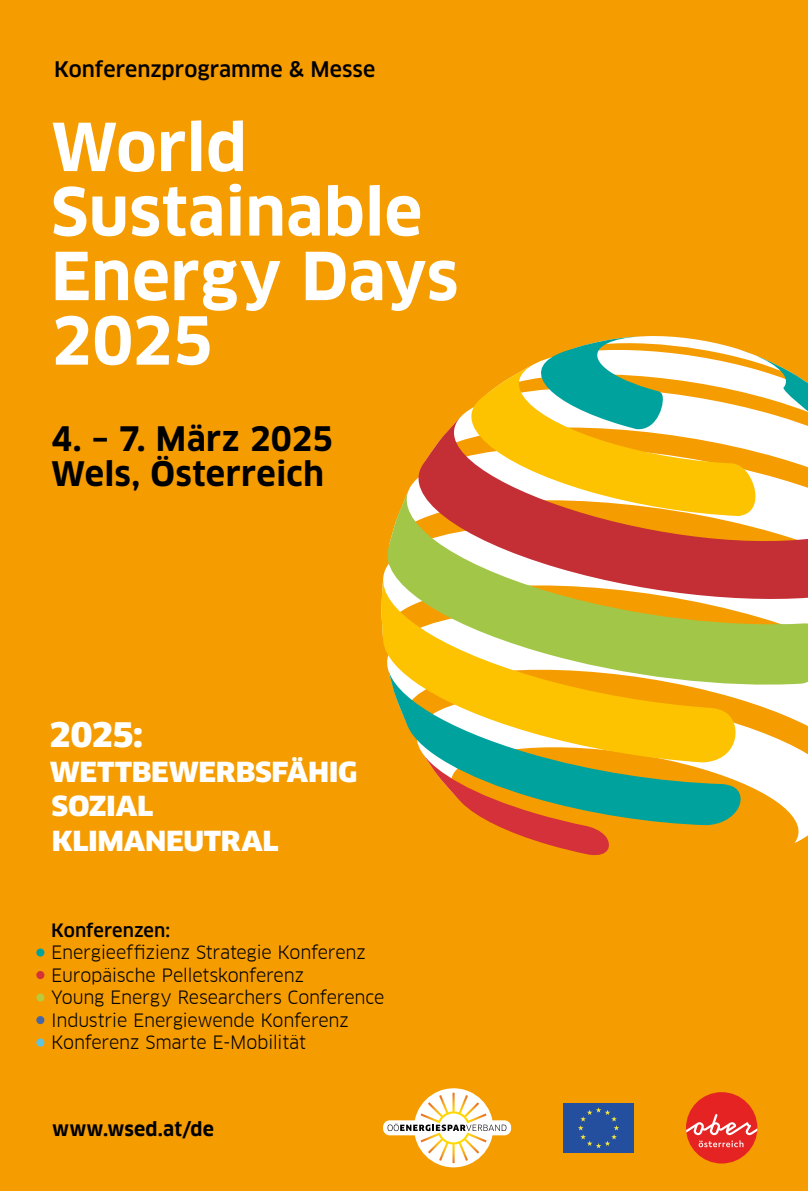
<style>
.page{position:relative;width:808px;height:1191px;background:#f59c00}
.page>*{position:absolute;margin:0;border:0;box-sizing:border-box;transform-origin:0 0}
.t1{font:700 64.5px/64.5px "Clan Offc Pro";color:#fff}
.t2{font:700 33px/34.5px "Clan Pro";letter-spacing:.01em;color:#000}
.t3{font:900 33px "Clan Offc Pro";color:#fff;scale:1.06 1}
.t4{font:900 27px/34.5px "Clan Offc Pro";letter-spacing:-.01em;color:#fff;scale:1.06 1}
.t5{font:500 21px "Clan Pro";color:#000}
.t6{font:700 19.05px "Clan Offc Pro";letter-spacing:.01em;color:#000}
.t7{font:18px/22.5px "Clan Offc Pro";letter-spacing:-.015em;color:#000}
.t8{font:500 18px "Clan Offc Pro";color:#000}
</style>
<div class="page">
<div style="left:414px;top:1088px;width:79px;height:79px;background:#fff;border-radius:50%"></div>
<svg style="left:383px;top:1120px;width:128px;height:15px"></svg>
<svg style="left:388px;top:1092px;width:118px;height:71px"></svg>
<div style="left:563px;top:1103px;width:71px;height:49px;background:#234f9e"></div>
<svg style="left:578px;top:1107px;width:41px;height:41px"></svg>
<div style="left:36px;top:948px;width:8px;height:8px;background:#00a29e;border-radius:50%"></div>
<div style="left:36px;top:971px;width:8px;height:8px;background:#d5313a;border-radius:50%"></div>
<div style="left:36px;top:993px;width:8px;height:8px;background:#bbc93d;border-radius:50%"></div>
<div style="left:36px;top:1016px;width:8px;height:8px;background:#4666a7;border-radius:50%"></div>
<div style="left:36px;top:1038px;width:8px;height:8px;background:#5fc4e1;border-radius:50%"></div>
<svg style="left:536px;top:336px;width:237px;height:27px"></svg>
<svg style="left:461px;top:363px;width:347px;height:53px"></svg>
<svg style="left:409px;top:416px;width:399px;height:72px"></svg>
<svg style="left:383px;top:488px;width:425px;height:89px;background:#d88251"></svg>
<svg style="left:381px;top:577px;width:427px;height:92px;background:#c7be59"></svg>
<svg style="left:388px;top:668px;width:420px;height:157px"></svg>
<svg style="left:421px;top:751px;width:191px;height:105px"></svg>
<div style="left:686px;top:1092px;width:71px;height:71px;background:#e52322;border-radius:50%"></div>
<svg style="left:686px;top:1114px;width:71px;height:33px"></svg>
<p class="t5" style="left:54px;top:57px;width:322px">Konferenzprogramme &amp; Messe</p>
<h1 class="t1" style="left:51px;top:115px;width:409px">World<br>Sustainable<br>Energy Days<br>2025</h1>
<h2 class="t2" style="left:51px;top:422px;width:284px">4. – 7. März 2025<br>Wels, Österreich</h2>
<h2 class="t3" style="left:49px;top:716px;width:90px">2025:</h2>
<h3 class="t4" style="left:50px;top:754px;width:292px">WETTBEWERBSFÄHIG<br>SOZIAL<br>KLIMANEUTRAL</h3>
<p class="t8" style="left:51px;top:919px;width:120px">Konferenzen:</p>
<p class="t7" style="left:51px;top:941px;width:335px">Energieeffizienz Strategie Konferenz Europäische Pelletskonferenz<br>Young Energy Researchers Conference Industrie Energiewende Konferenz Konferenz Smarte E-Mobilität</p>
<p class="t6" style="left:52px;top:1117px;width:163px">www.wsed.at/de</p>
</div>
